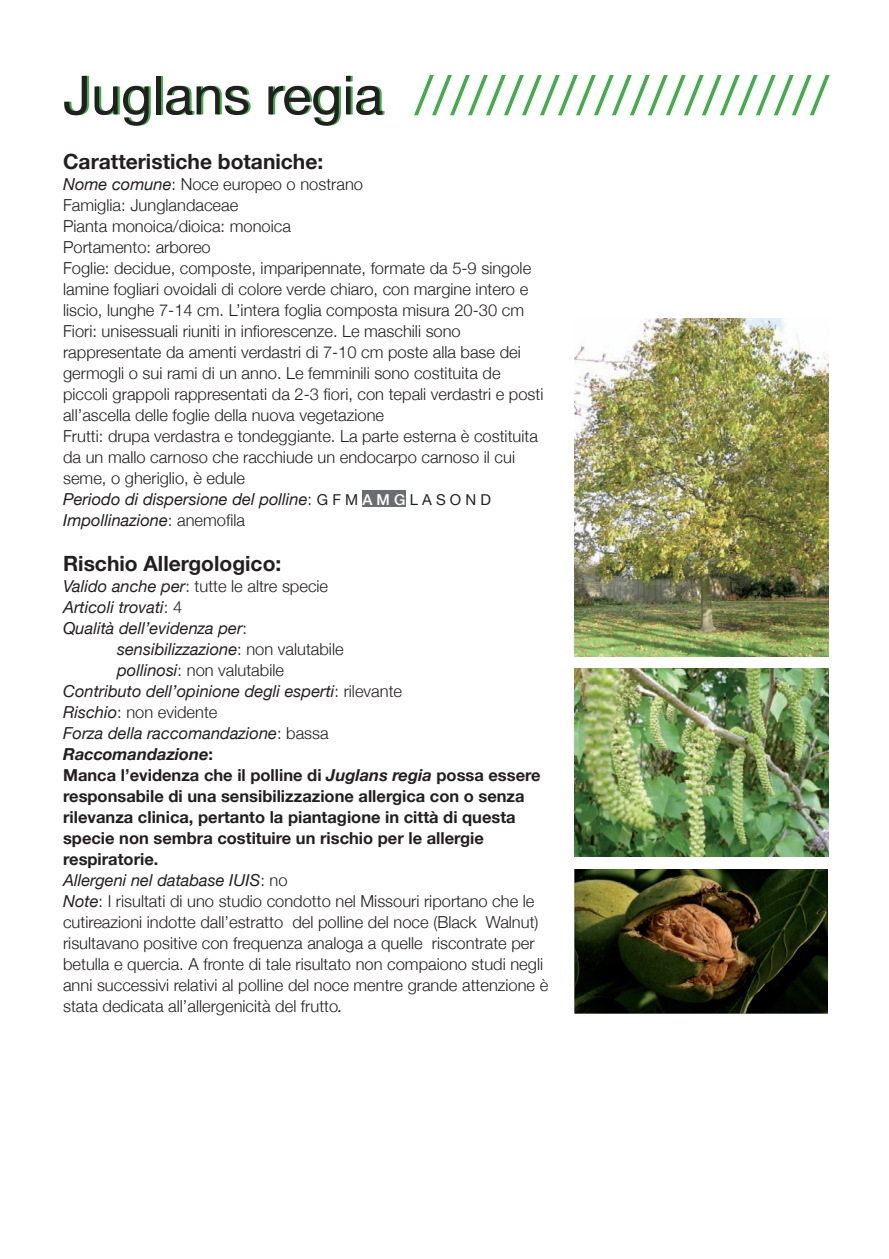
<style>
.page{position:relative;width:889px;height:1259px;background:#fff}
.page>*{position:absolute;margin:0;border:0;box-sizing:border-box;transform-origin:0 0}
.t1{font:54px "Helvetica Neue";color:#40ae49}
.t2{font:54px "Helvetica Neue";color:#231f20}
.t3{font:700 21px "Helvetica Neue";color:#231f20}
.t4{font:300 16.5px/21px "Helvetica Neue";color:#231f20}
.t5{font:700 16.5px "Helvetica Neue";color:#231f20}
.t6{font:italic 16.5px/21px "Helvetica Neue";color:#231f20}
.t7{font:italic 700 16.5px "Helvetica Neue";color:#231f20}
.s1{font-weight:400;font-style:italic}
.s2{font-weight:400;font-size:15px}
.s3{font-weight:500;font-size:15px;color:#fff}
.s4{font-weight:300;font-style:normal}
.s5{font-style:normal}
.s6{font-style:italic}
</style>
<div class="page">
<div style="left:362px;top:490px;width:43px;height:17px;background:#6c6d70"></div>
<img style="left:574px;top:318px;width:254px;height:338px">
<img style="left:574px;top:669px;width:254px;height:187px">
<img style="left:574px;top:869px;width:254px;height:144px">
<h1 class="t2" style="left:63px;top:63px;width:322px">Juglans regia</h1>
<h1 class="t1" style="left:415px;top:63px;width:415px">///////////////////////</h1>
<p class="t3" style="left:63px;top:148px;width:262px">Caratteristiche botaniche:</p>
<p class="t4" style="left:63px;top:173px;width:482px"><span class="s1">Nome comune</span>: Noce europeo o nostrano<br>Famiglia: Junglandaceae<br>Pianta monoica/dioica: monoica<br>Portamento: arboreo<br>Foglie: decidue, composte, imparipennate, formate da 5-9 singole lamine fogliari ovoidali di colore verde chiaro, con margine intero e liscio, lunghe 7-14 cm. L’intera foglia composta misura 20-30 cm Fiori: unisessuali riuniti in infiorescenze. Le maschili sono rappresentate da amenti verdastri di 7-10 cm poste alla base dei germogli o sui rami di un anno. Le femminili sono costituita de piccoli grappoli rappresentati da 2-3 fiori, con tepali verdastri e posti all’ascella delle foglie della nuova vegetazione<br>Frutti: drupa verdastra e tondeggiante. La parte esterna è costituita da un mallo carnoso che racchiude un endocarpo carnoso il cui seme, o gheriglio, è edule<br><span class="s1">Periodo di dispersione del polline</span>: <span class="s2">G F M</span> <span class="s3">A M G</span> <span class="s2">L A S O N D </span><span class="s1">Impollinazione</span>: anemofila</p>
<p class="t3" style="left:63px;top:550px;width:220px">Rischio Allergologico:</p>
<p class="t6" style="left:63px;top:575px;width:267px">Valido anche per<span class="s4">: tutte le altre specie<br></span>Articoli trovati<span class="s4">: 4<br></span>Qualità dell’evidenza per<span class="s4">:</span></p>
<p class="t6" style="left:117px;top:638px;width:228px">sensibilizzazione<span class="s4">: non valutabile</span></p>
<p class="t4" style="left:117px;top:659px;width:168px"><span class="s1">pollinosi</span>: non valutabile</p>
<p class="t6" style="left:63px;top:680px;width:340px">Contributo dell’opinione degli esperti<span class="s4">: rilevante</span></p>
<p class="t4" style="left:63px;top:701px;width:156px"><span class="s1">Rischio</span>: non evidente</p>
<p class="t6" style="left:63px;top:722px;width:267px">Forza della raccomandazione<span class="s4">: bassa</span></p>
<p class="t7" style="left:63px;top:743px;width:152px">Raccomandazione<span class="s5">:</span></p>
<p class="t5" style="left:63px;top:764px;width:479px">Manca l’evidenza che il polline di <span class="s6">Juglans regia</span> possa essere</p>
<p class="t5" style="left:63px;top:785px;width:463px">responsabile di una sensibilizzazione allergica con o senza</p>
<p class="t5" style="left:63px;top:806px;width:454px">rilevanza clinica, pertanto la piantagione in città di questa</p>
<p class="t5" style="left:63px;top:827px;width:422px">specie non sembra costituire un rischio per le allergie</p>
<p class="t5" style="left:63px;top:848px;width:97px">respiratorie.</p>
<p class="t6" style="left:63px;top:869px;width:226px">Allergeni nel database IUIS<span class="s4">: no</span></p>
<p class="t4" style="left:63px;top:890px;width:473px"><span class="s1">Note</span>: I risultati di uno studio condotto nel Missouri riportano che le</p>
<p class="t4" style="left:63px;top:911px;width:477px">cutireazioni indotte dall’estratto del polline del noce (Black Walnut)</p>
<p class="t4" style="left:63px;top:932px;width:473px">risultavano positive con frequenza analoga a quelle riscontrate per</p>
<p class="t4" style="left:63px;top:953px;width:481px">betulla e quercia. A fronte di tale risultato non compaiono studi negli</p>
<p class="t4" style="left:63px;top:974px;width:487px">anni successivi relativi al polline del noce mentre grande attenzione è</p>
<p class="t4" style="left:63px;top:995px;width:281px">stata dedicata all’allergenicità del frutto<span class="s1">.</span></p>
</div>
